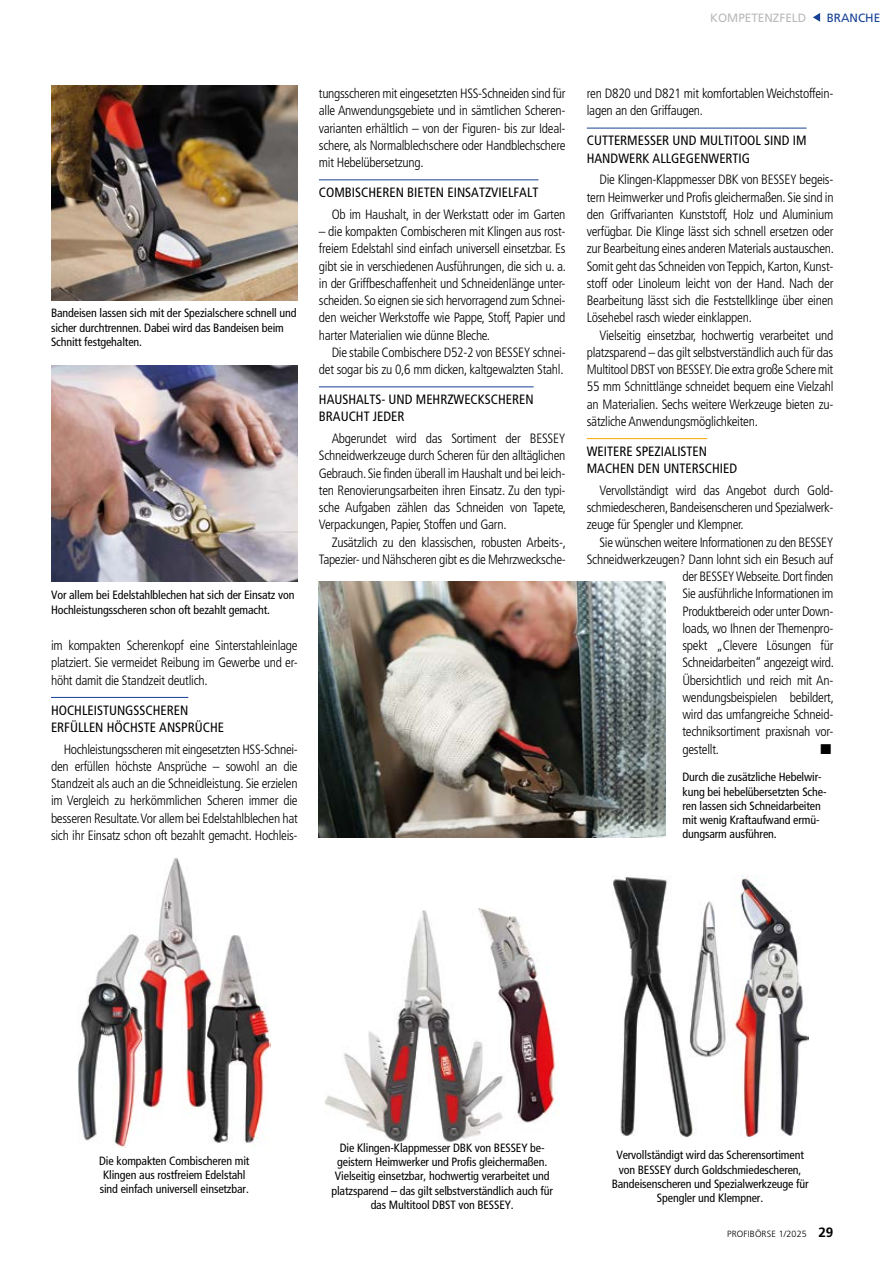
<style>
.page{position:relative;width:893px;height:1263px;background:#fff}
.page>*{position:absolute;margin:0;border:0;box-sizing:border-box;transform-origin:0 0}
.t1{font:14.25px "Zapf Dingbats ITC";color:#000}
.t2{font:13.5px/17.2px "Frutigercondensed 47 Light Cond";letter-spacing:-.02em;color:#000;text-align:justify}
.t3{font:condensed 13.5px/17.2px "Frutigercondensed 57";color:#000}
.t4{font:condensed 12px/14.2px "Frutigercondensed 57";letter-spacing:-.01em;color:#000}
.t5{font:12px "Frutiger";color:#bababa}
.t6{font:12px "Frutiger";color:#164194}
.t7{font:300 9px "Frutiger";letter-spacing:.015em;color:#000}
.s1{font-weight:700;font-size:13.5px}
</style>
<div class="page">
<svg style="left:813px;top:13px;width:7px;height:9px"></svg>
<hr style="left:51px;top:697px;width:137px;height:1px;background:#164194">
<hr style="left:319px;top:179px;width:219px;height:1px;background:#164194">
<hr style="left:319px;top:386px;width:215px;height:1px;background:#164194">
<hr style="left:587px;top:128px;width:220px;height:1px;background:#164194">
<hr style="left:587px;top:438px;width:120px;height:1px;background:#f7a600">
<img style="left:78px;top:858px;width:193px;height:289px">
<img style="left:51px;top:366px;width:247px;height:215px">
<img style="left:613px;top:876px;width:196px;height:261px">
<img style="left:325px;top:908px;width:232px;height:234px">
<img style="left:51px;top:85px;width:247px;height:215px">
<img style="left:319px;top:581px;width:346px;height:256px">
<p class="t5" style="left:710px;top:11px;width:98px">KOMPETENZFELD</p>
<p class="t6" style="left:827px;top:11px;width:55px">BRANCHE</p>
<p class="t4" style="left:51px;top:306px;width:247px">Bandeisen lassen sich mit der Spezialschere schnell und sicher durchtrennen. Dabei wird das Bandeisen beim<br>Schnitt festgehalten.</p>
<p class="t4" style="left:51px;top:588px;width:245px">Vor allem bei Edelstahlblechen hat sich der Einsatz von<br>Hochleistungsscheren schon oft bezahlt gemacht.</p>
<p class="t2" style="left:51px;top:637px;width:248px">im kompakten Scherenkopf eine Sinterstahleinlage platziert. Sie vermeidet Reibung im Gewerbe und er&shy;höht damit die Standzeit deutlich.</p>
<p class="t3" style="left:51px;top:701px;width:174px">HOCHLEISTUNGSSCHEREN<br>ERFÜLLEN HÖCHSTE ANSPRÜCHE</p>
<p class="t2" style="left:51px;top:740px;width:248px;text-indent:13px">Hochleistungsscheren mit eingesetzten HSS-Schnei&shy;den erfüllen höchste Ansprüche – sowohl an die Standzeit als auch an die Schneidleistung. Sie erzielen im Vergleich zu herkömmlichen Scheren immer die besseren Resultate. Vor allem bei Edelstahlblechen hat sich ihr Einsatz schon oft bezahlt gemacht. Hochleis-</p>
<p class="t2" style="left:319px;top:85px;width:248px">tungsscheren mit eingesetzten HSS-Schneiden sind für alle Anwendungsgebiete und in sämtlichen Scheren&shy;varianten erhältlich – von der Figuren- bis zur Ideal&shy;schere, als Normalblechschere oder Handblechschere mit Hebelübersetzung.</p>
<p class="t3" style="left:319px;top:184px;width:221px">COMBISCHEREN BIETEN EINSATZVIELFALT</p>
<p class="t2" style="left:332px;top:206px;width:235px">Ob im Haushalt, in der Werkstatt oder im Garten</p>
<p class="t2" style="left:319px;top:223px;width:249px">– die kompakten Combischeren mit Klingen aus rost&shy;freiem Edelstahl sind einfach universell einsetzbar. Es gibt sie in verschiedenen Ausführungen, die sich u. a. in der Griffbeschaffenheit und Schneidenlänge unter&shy;scheiden. So eignen sie sich hervorragend zum Schnei&shy;den weicher Werkstoffe wie Pappe, Stoff, Papier und harter Materialien wie dünne Bleche.</p>
<p class="t2" style="left:319px;top:344px;width:248px;text-align:right">Die stabile Combischere D52-2 von BESSEY schnei&shy;det sogar bis zu 0,6 mm dicken, kaltgewalzten Stahl.</p>
<p class="t3" style="left:319px;top:391px;width:216px">HAUSHALTS- UND MEHRZWECKSCHEREN<br>BRAUCHT JEDER</p>
<p class="t2" style="left:319px;top:430px;width:249px;text-indent:13px">Abgerundet wird das Sortiment der BESSEY Schneidwerkzeuge durch Scheren für den alltäglichen Gebrauch. Sie finden überall im Haushalt und bei leich&shy;ten Renovierungsarbeiten ihren Einsatz. Zu den typi&shy;sche Aufgaben zählen das Schneiden von Tapete, Verpackungen, Papier, Stoffen und Garn.</p>
<p class="t2" style="left:319px;top:533px;width:249px;text-align:right">Zusätzlich zu den klassischen, robusten Arbeits-,<br>Tapezier- und Nähscheren gibt es die Mehrzwecksche-</p>
<p class="t2" style="left:587px;top:85px;width:248px">ren D820 und D821 mit komfortablen Weichstoffein&shy;lagen an den Griffaugen.</p>
<p class="t3" style="left:587px;top:132px;width:221px">CUTTERMESSER UND MULTITOOL SIND IM<br>HANDWERK ALLGEGENWERTIG</p>
<p class="t2" style="left:587px;top:171px;width:249px;text-indent:13px">Die Klingen-Klappmesser DBK von BESSEY begeis&shy;tern Heimwerker und Profis gleichermaßen. Sie sind in den Griffvarianten Kunststoff, Holz und Aluminium verfügbar. Die Klinge lässt sich schnell ersetzen oder zur Bearbeitung eines anderen Materials austauschen.<br>Somit geht das Schneiden von Teppich, Karton, Kunst&shy;stoff oder Linoleum leicht von der Hand. Nach der Bearbeitung lässt sich die Feststellklinge über einen Lösehebel rasch wieder einklappen.</p>
<p class="t2" style="left:587px;top:326px;width:248px;text-indent:13px">Vielseitig einsetzbar, hochwertig verarbeitet und platzsparend – das gilt selbstverständlich auch für das Multitool DBST von BESSEY. Die extra große Schere mit 55 mm Schnittlänge schneidet bequem eine Vielzahl an Materialien. Sechs weitere Werkzeuge bieten zu&shy;sätzliche Anwendungsmöglichkeiten.</p>
<p class="t3" style="left:587px;top:443px;width:152px">WEITERE SPEZIALISTEN<br>MACHEN DEN UNTERSCHIED</p>
<p class="t2" style="left:587px;top:482px;width:248px;text-indent:13px">Vervollständigt wird das Angebot durch Gold&shy;schmiedescheren, Bandeisenscheren und Spezialwerk&shy;zeuge für Spengler und Klempner.</p>
<p class="t2" style="left:600px;top:533px;width:236px">Sie wünschen weitere Informationen zu den BESSEY</p>
<p class="t2" style="left:587px;top:551px;width:248px">Schneidwerkzeugen? Dann lohnt sich ein Besuch auf</p>
<p class="t2" style="left:682px;top:568px;width:153px">der BESSEY Webseite. Dort finden</p>
<p class="t2" style="left:682px;top:585px;width:152px">Sie ausführliche Informationen im</p>
<p class="t2" style="left:682px;top:603px;width:152px">Produktbereich oder unter Down-</p>
<p class="t2" style="left:682px;top:620px;width:152px">loads, wo Ihnen der Themenpro-</p>
<p class="t2" style="left:682px;top:637px;width:152px">spekt „Clevere Lösungen für</p>
<p class="t2" style="left:682px;top:654px;width:153px">Schneidarbeiten“ angezeigt wird.</p>
<p class="t2" style="left:682px;top:672px;width:152px">Übersichtlich und reich mit An-</p>
<p class="t2" style="left:682px;top:689px;width:153px">wendungsbeispielen bebildert,</p>
<p class="t2" style="left:682px;top:706px;width:152px">wird das umfangreiche Schneid-</p>
<p class="t2" style="left:682px;top:723px;width:152px">techniksortiment praxisnah vor-</p>
<p class="t2" style="left:682px;top:741px;width:38px">gestellt.</p>
<p class="t1" style="left:820px;top:742px;width:12px">■</p>
<p class="t4" style="left:682px;top:770px;width:146px">Durch die zusätzliche Hebelwir&shy;kung bei hebelübersetzten Sche&shy;ren lassen sich Schneidarbeiten mit wenig Kraftaufwand ermü&shy;dungsarm ausführen.</p>
<p class="t4" style="left:331px;top:1141px;width:223px;text-align:center">Die Klingen-Klappmesser DBK von BESSEY be&shy;geistern Heimwerker und Profis gleichermaßen.<br>Vielseitig einsetzbar, hochwertig verarbeitet und platzsparend – das gilt selbstverständlich auch für das Multitool DBST von BESSEY.</p>
<p class="t4" style="left:99px;top:1153px;width:152px">Die kompakten Combischeren mit<br>Klingen aus rostfreiem Edelstahl sind einfach universell einsetzbar.</p>
<p class="t4" style="left:612px;top:1148px;width:198px;text-align:center">Vervollständigt wird das Scherensortiment von BESSEY durch Goldschmiedescheren, Bandeisenscheren und Spezialwerkzeuge für Spengler und Klempner.</p>
<p class="t7" style="left:727px;top:1229px;width:108px">PROFIBÖRSE 1/2025 <span class="s1">29</span></p>
</div>
